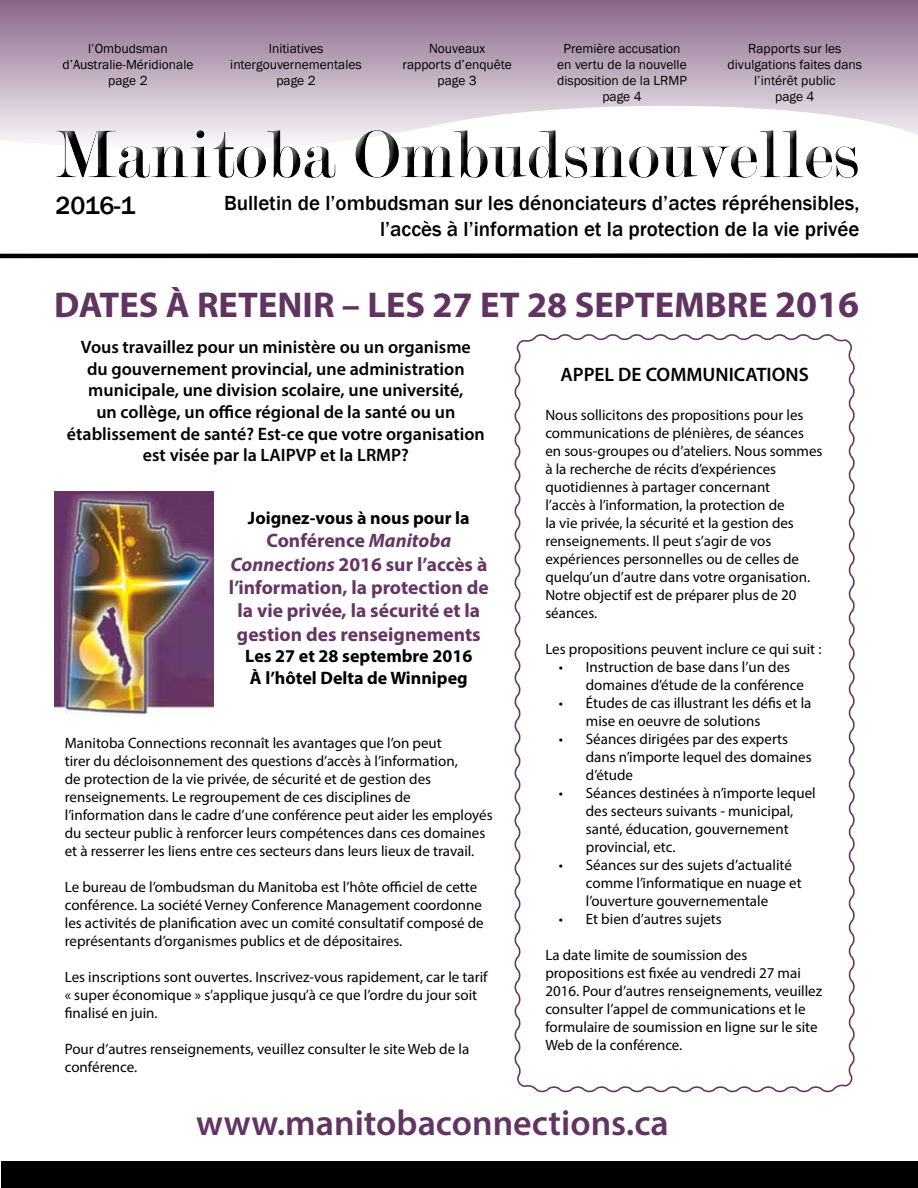
<style>
.page{position:relative;width:918px;height:1188px;background:#fff}
.page>*{position:absolute;margin:0;border:0;box-sizing:border-box;transform-origin:0 0}
.t1{font:700 36px "Myriad Pro";color:#613361}
.t2{font:600 36px "Myriad Pro";color:#623462}
.t3{font:500 25.5px "Franklin Gothic";color:#000}
.t4{font:500 21px/25.2px "Franklin Gothic";color:#000;text-align:right}
.t5{font:700 19.5px/23.4px "Myriad Pro";color:#653664;text-align:center}
.t6{font:600 19.5px "Myriad Pro";color:#000}
.t7{font:600 18px/21.6px "Myriad Pro";color:#000;text-align:center}
.t8{font:700 18px/21.6px "Myriad Pro";color:#000}
.t9{font:15px/18px "Myriad Pro";color:#000}
.t10{font:13.5px/16.2px "Franklin Gothic";color:#000;text-align:center}
.s1{font-size:37.5px}
.s2{font-style:italic}
</style>
<div class="page">
<svg style="left:0;top:0;width:918px;height:143px;background:#b7a3b7"></svg>
<div style="left:1px;top:1161px;width:917px;height:27px;background:#000"></div>
<div style="left:0;top:253px;width:918px;height:5px;background:#000"></div>
<svg style="left:514px;top:334px;width:341px;height:759px"></svg>
<img style="left:54px;top:491px;width:159px;height:225px">
<div style="left:52px;top:119px;width:812px;height:62px;background:#fff;opacity:.75"></div>
<div style="left:52px;top:123px;width:817px;height:65px;background:#000;opacity:.75"></div>
<p class="t10" style="left:62px;top:40px;width:133px">l’Ombudsman d’Australie-Méridionale page 2</p>
<p class="t10" style="left:230px;top:40px;width:133px">Initiatives intergouvernementales page 2</p>
<p class="t10" style="left:403px;top:40px;width:111px">Nouveaux<br>rapports d’enquête page 3</p>
<p class="t10" style="left:557px;top:40px;width:131px">Première accusation en vertu de la nouvelle disposition de la LRMP page 4</p>
<p class="t10" style="left:728px;top:40px;width:136px">Rapports sur les divulgations faites dans l’intérêt public<br>page 4</p>
<h2 class="t3" style="left:56px;top:189px;width:81px">2016-1</h2>
<h3 class="t4" style="left:224px;top:191px;width:637px">Bulletin de l’ombudsman sur les dénonciateurs d’actes répréhensibles, l’accès à l’information et la protection de la vie privée</h3>
<h1 class="t1" style="left:54px;top:281px;width:807px">DATES À RETENIR – LES 27 ET 28 SEPTEMBRE <span class="s1">2016</span></h1>
<p class="t7" style="left:67px;top:336px;width:419px">Vous travaillez pour un ministère ou un organisme<br>du gouvernement provincial, une administration municipale, une division scolaire, une université,<br>un collège, un office régional de la santé ou un établissement de santé? Est-ce que votre organisation est visée par la LAIPVP et la LRMP?</p>
<p class="t8" style="left:248px;top:506px;width:223px">Joignez-vous à nous pour la</p>
<h3 class="t5" style="left:229px;top:528px;width:261px">Conférence <span class="s2">Manitoba<br>Connections</span> 2016 sur l’accès à l’information, la protection de la vie privée, la sécurité et la gestion des renseignements</h3>
<p class="t8" style="left:245px;top:645px;width:229px">Les 27 et 28 septembre 2016<br>À l’hôtel Delta de Winnipeg</p>
<p class="t9" style="left:65px;top:733px;width:429px">Manitoba Connections reconnaît les avantages que l’on peut<br>tirer du décloisonnement des questions d’accès à l’information,<br>de protection de la vie privée, de sécurité et de gestion des renseignements. Le regroupement de ces disciplines de l’information dans le cadre d’une conférence peut aider les employés du secteur public à renforcer leurs compétences dans ces domaines et à resserrer les liens entre ces secteurs dans leurs lieux de travail.</p>
<p class="t9" style="left:65px;top:877px;width:420px">Le bureau de l’ombudsman du Manitoba est l’hôte officiel de cette conférence. La société Verney Conference Management coordonne les activités de planification avec un comité consultatif composé de représentants d’organismes publics et de dépositaires.</p>
<p class="t9" style="left:65px;top:967px;width:424px">Les inscriptions sont ouvertes. Inscrivez-vous rapidement, car le tarif « super économique » s’applique jusqu’à ce que l’ordre du jour soit finalisé en juin.</p>
<p class="t9" style="left:65px;top:1039px;width:406px">Pour d’autres renseignements, veuillez consulter le site Web de la conférence.</p>
<h3 class="t6" style="left:560px;top:362px;width:250px">APPEL DE COMMUNICATIONS</h3>
<p class="t9" style="left:545px;top:406px;width:279px">Nous sollicitons des propositions pour les communications de plénières, de séances en sous-groupes ou d’ateliers. Nous sommes à la recherche de récits d’expériences quotidiennes à partager concernant<br>l’accès à l’information, la protection de<br>la vie privée, la sécurité et la gestion des renseignements. Il peut s’agir de vos expériences personnelles ou de celles de quelqu’un d’autre dans votre organisation.<br>Notre objectif est de préparer plus de 20 séances.</p>
<p class="t9" style="left:545px;top:640px;width:278px">Les propositions peuvent inclure ce qui suit :</p>
<p class="t9" style="left:586px;top:658px;width:220px;text-indent:-27px">• Instruction de base dans l’un des domaines d’étude de la conférence</p>
<p class="t9" style="left:586px;top:694px;width:227px;text-indent:-27px">• Études de cas illustrant les défis et la mise en oeuvre de solutions</p>
<p class="t9" style="left:586px;top:730px;width:227px;text-indent:-27px">• Séances dirigées par des experts dans n’importe lequel des domaines d’étude</p>
<p class="t9" style="left:586px;top:784px;width:231px;text-indent:-27px">• Séances destinées à n’importe lequel des secteurs suivants - municipal, santé, éducation, gouvernement provincial, etc.</p>
<p class="t9" style="left:586px;top:856px;width:217px;text-indent:-27px">• Séances sur des sujets d’actualité comme l’informatique en nuage et l’ouverture gouvernementale</p>
<p class="t9" style="left:559px;top:910px;width:165px">• Et bien d’autres sujets</p>
<p class="t9" style="left:545px;top:946px;width:278px">La date limite de soumission des propositions est fixée au vendredi 27 mai 2016. Pour d’autres renseignements, veuillez consulter l’appel de communications et le formulaire de soumission en ligne sur le site Web de la conférence.</p>
<h1 class="t2" style="left:196px;top:1100px;width:474px">www.manitobaconnections.ca</h1>
</div>
